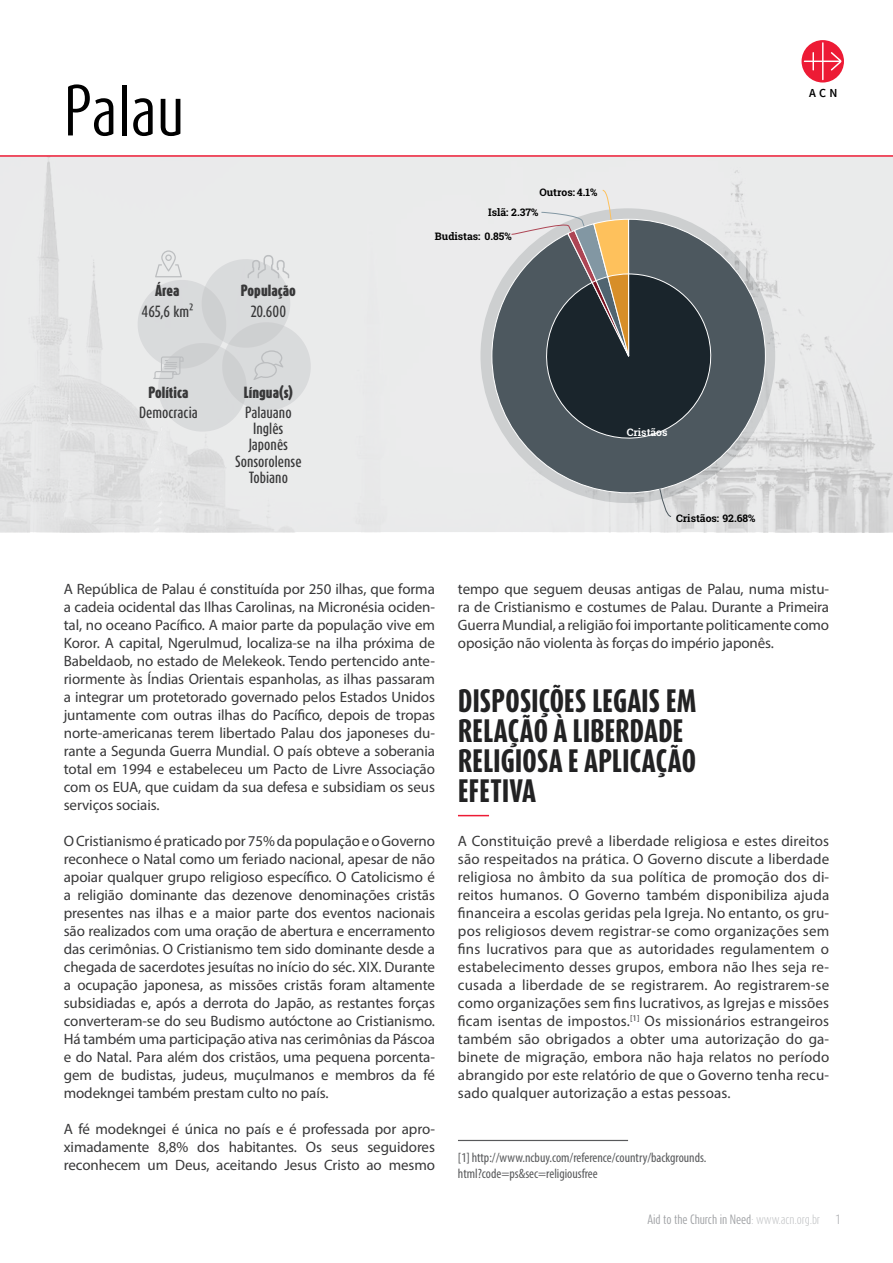
<style>
.page{position:relative;width:893px;height:1263px;background:#fff}
.page>*{position:absolute;margin:0;border:0;box-sizing:border-box;transform-origin:0 0}
.t1{font:60px "Dax Compact OT";color:#000}
.t2{font:800 27px/30px "Dax Compact OT";letter-spacing:.01em;color:#222223}
.t3{font:15px/18px "Myriad Pro";letter-spacing:-.005em;color:#383839;text-align:justify}
.t4{font:condensed 13.5px/16.2px "Myriad Pro";color:#58595b}
.t5{font:500 13.5px/16.2px "Dax Compact OT";color:#383839;text-align:center}
.t6{font:900 13.5px "Dax Compact OT";letter-spacing:.005em;color:#383839}
.t7{font:600 12.3px "Source Sans Pro";color:#000}
.t8{font:11.25px "Dax Compact OT";letter-spacing:-.01em;color:#9fa1a4}
.t9{font:300 11.25px "Dax Compact OT";color:#9fa1a4}
.t10{font:700 10.5px "Roboto Slab";color:#000}
.t11{font:700 10.5px "Roboto Slab";color:#fff}
.s1{font-weight:300;color:#bcbec0}
</style>
<div class="page">
<img style="left:0;top:157px;width:893px;height:375px">
<hr style="left:0;top:155px;width:893px;height:2px;background:#ed1b35">
<svg style="left:132px;top:250px;width:184px;height:187px"></svg>
<svg style="left:801px;top:40px;width:43px;height:43px"></svg>
<svg style="left:804px;top:42px;width:37px;height:38px"></svg>
<svg style="left:491px;top:218px;width:275px;height:276px"></svg>
<svg style="left:659px;top:488px;width:13px;height:29px"></svg>
<svg style="left:511px;top:189px;width:223px;height:273px"></svg>
<hr style="left:458px;top:815px;width:31px;height:1px;background:#ed1b35">
<hr style="left:458px;top:1140px;width:170px;height:1px;background:#58595b">
<h1 class="t1" style="left:64px;top:71px;width:122px">Palau</h1>
<p class="t6" style="left:155px;top:281px;width:26px">Área</p>
<p class="t5" style="left:142px;top:303px;width:54px">465,6 km²</p>
<p class="t6" style="left:241px;top:281px;width:57px">População</p>
<p class="t5" style="left:251px;top:303px;width:37px">20.600</p>
<p class="t6" style="left:148px;top:383px;width:41px">Política</p>
<p class="t6" style="left:244px;top:383px;width:51px">Língua(s)</p>
<p class="t5" style="left:139px;top:404px;width:60px">Democracia</p>
<p class="t5" style="left:235px;top:404px;width:68px">Palauano<br>Inglês<br>Japonês<br>Sonsorolense<br>Tobiano</p>
<p class="t10" style="left:539px;top:185px;width:59px">Outros: 4.1%</p>
<p class="t10" style="left:488px;top:205px;width:52px">Islã: 2.37%</p>
<p class="t10" style="left:435px;top:229px;width:78px">Budistas: 0.85%</p>
<p class="t7" style="left:809px;top:85px;width:30px">ACN</p>
<p class="t11" style="left:627px;top:425px;width:42px">Cristãos</p>
<p class="t10" style="left:676px;top:511px;width:81px">Cristãos: 92.68%</p>
<p class="t3" style="left:64px;top:580px;width:373px">A República de Palau é constituída por 250 ilhas, que forma a cadeia ocidental das Ilhas Carolinas, na Micronésia ociden&shy;tal, no oceano Pacífico. A maior parte da população vive em Koror. A capital, Ngerulmud, localiza-se na ilha próxima de Babeldaob, no estado de Melekeok. Tendo pertencido ante&shy;riormente às Índias Orientais espanholas, as ilhas passaram a integrar um protetorado governado pelos Estados Unidos juntamente com outras ilhas do Pacífico, depois de tropas norte-americanas terem libertado Palau dos japoneses du&shy;rante a Segunda Guerra Mundial. O país obteve a soberania total em 1994 e estabeleceu um Pacto de Livre Associação com os EUA, que cuidam da sua defesa e subsidiam os seus serviços sociais.</p>
<p class="t3" style="left:64px;top:832px;width:373px">O Cristianismo é praticado por 75% da população e o Governo reconhece o Natal como um feriado nacional, apesar de não apoiar qualquer grupo religioso específico. O Catolicismo é a religião dominante das dezenove denominações cristãs presentes nas ilhas e a maior parte dos eventos nacionais são realizados com uma oração de abertura e encerramento das cerimônias. O Cristianismo tem sido dominante desde a chegada de sacerdotes jesuítas no início do séc. XIX. Durante a ocupação japonesa, as missões cristãs foram altamente subsidiadas e, após a derrota do Japão, as restantes forças converteram-se do seu Budismo autóctone ao Cristianismo.<br>Há também uma participação ativa nas cerimônias da Páscoa e do Natal. Para além dos cristãos, uma pequena porcenta&shy;gem de budistas, judeus, muçulmanos e membros da fé modekngei também prestam culto no país.</p>
<p class="t3" style="left:64px;top:1120px;width:373px">A fé modekngei é única no país e é professada por apro&shy;ximadamente 8,8% dos habitantes. Os seus seguidores reconhecem um Deus, aceitando Jesus Cristo ao mesmo</p>
<p class="t3" style="left:458px;top:580px;width:373px">tempo que seguem deusas antigas de Palau, numa mistu&shy;ra de Cristianismo e costumes de Palau. Durante a Primeira Guerra Mundial, a religião foi importante politicamente como oposição não violenta às forças do império japonês.</p>
<h2 class="t2" style="left:458px;top:686px;width:240px">DISPOSIÇÕES LEGAIS EM<br>RELAÇÃO À LIBERDADE<br>RELIGIOSA E APLICAÇÃO<br>EFETIVA</h2>
<p class="t3" style="left:458px;top:832px;width:373px">A Constituição prevê a liberdade religiosa e estes direitos são respeitados na prática. O Governo discute a liberdade religiosa no âmbito da sua política de promoção dos di&shy;reitos humanos. O Governo também disponibiliza ajuda financeira a escolas geridas pela Igreja. No entanto, os gru&shy;pos religiosos devem registrar-se como organizações sem fins lucrativos para que as autoridades regulamentem o estabelecimento desses grupos, embora não lhes seja re&shy;cusada a liberdade de se registrarem. Ao registrarem-se como organizações sem fins lucrativos, as Igrejas e missões ficam isentas de impostos.<sup>[1]</sup> Os missionários estrangeiros também são obrigados a obter uma autorização do ga&shy;binete de migração, embora não haja relatos no período abrangido por este relatório de que o Governo tenha recu&shy;sado qualquer autorização a estas pessoas.</p>
<p class="t4" style="left:458px;top:1149px;width:250px">[1] http://www.ncbuy.com/reference/country/backgrounds. html?code=ps&amp;sec=religiousfree</p>
<p class="t8" style="left:648px;top:1212px;width:174px">Aid to the Church in Need<span class="s1">: www.acn.org.br</span></p>
<p class="t9" style="left:836px;top:1212px;width:6px">1</p>
</div>
